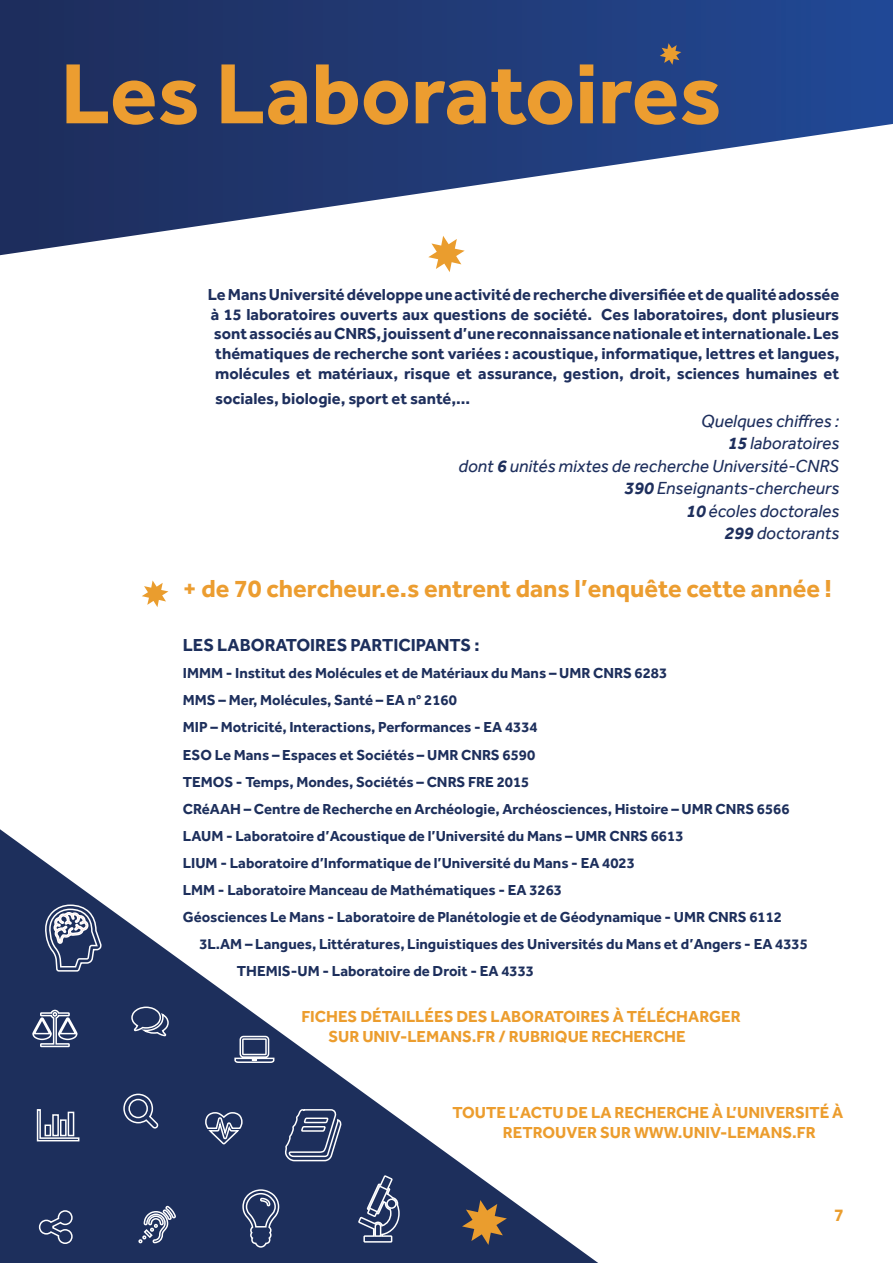
<style>
.page{position:relative;width:893px;height:1263px;background:#fff}
.page>*{position:absolute;margin:0;border:0;box-sizing:border-box;transform-origin:0 0}
.t1{font:700 88.2px "Effra";color:#ec9d30}
.t2{font:700 25.5px "Effra";color:#ec9d30}
.t3{font:italic 18px/22.5px "Effra";color:#1e2f5d;text-align:right}
.t4{font:700 18px "Effra";color:#1d2f5c}
.t5{font:700 18px "Effra";color:#ea9d2e}
.t6{font:700 16.5px/19.8px "Effra";color:#1e2f5d;text-align:justify}
.t7{font:700 16.5px/19.8px "Effra";color:#ec9d2e}
.t8{font:700 15px "Effra";color:#1d2f5c}
.s1{font-weight:700}
</style>
<div class="page">
<svg style="left:0;top:0;width:893px;height:255px"></svg>
<svg style="left:428px;top:236px;width:37px;height:36px"></svg>
<svg style="left:142px;top:580px;width:26px;height:27px"></svg>
<svg style="left:0;top:829px;width:598px;height:434px"></svg>
<svg style="left:660px;top:43px;width:21px;height:22px"></svg>
<svg style="left:122px;top:1093px;width:37px;height:37px"></svg>
<svg style="left:38px;top:1209px;width:35px;height:36px"></svg>
<svg style="left:204px;top:1111px;width:39px;height:35px"></svg>
<svg style="left:233px;top:1035px;width:42px;height:29px"></svg>
<svg style="left:137px;top:1205px;width:40px;height:39px"></svg>
<svg style="left:36px;top:1108px;width:44px;height:34px"></svg>
<svg style="left:130px;top:1006px;width:40px;height:32px"></svg>
<svg style="left:242px;top:1188px;width:38px;height:61px"></svg>
<svg style="left:31px;top:904px;width:70px;height:144px"></svg>
<svg style="left:357px;top:1174px;width:43px;height:69px"></svg>
<svg style="left:284px;top:1090px;width:58px;height:72px"></svg>
<svg style="left:462px;top:1200px;width:45px;height:45px"></svg>
<h1 class="t1" style="left:61px;top:40px;width:662px">Les Laboratoires</h1>
<p class="t6" style="left:208px;top:284px;width:633px">Le Mans Université développe une activité de recherche diversifiée et de qualité adossée à 15 laboratoires ouverts aux questions de société. Ces laboratoires, dont plusieurs sont associés au CNRS, jouissent d’une reconnaissance nationale et internationale. Les thématiques de recherche sont variées : acoustique, informatique, lettres et langues, molécules et matériaux, risque et assurance, gestion, droit, sciences humaines et</p>
<p class="t6" style="left:215px;top:388px;width:256px">sociales, biologie, sport et santé,...</p>
<p class="t3" style="left:458px;top:409px;width:382px">Quelques chiffres :<br><span class="s1">15</span> laboratoires<br>dont <span class="s1">6</span> unités mixtes de recherche Université-CNRS<br><span class="s1">390</span> Enseignants-chercheurs<br><span class="s1">10</span> écoles doctorales<br><span class="s1">299</span> doctorants</p>
<h2 class="t2" style="left:183px;top:573px;width:651px">+ de 70 chercheur.e.s entrent dans l’enquête cette année !</h2>
<p class="t4" style="left:183px;top:634px;width:298px">LES LABORATOIRES PARTICIPANTS :</p>
<p class="t8" style="left:183px;top:664px;width:486px">IMMM - Institut des Molécules et de Matériaux du Mans – UMR CNRS 6283</p>
<p class="t8" style="left:183px;top:691px;width:276px">MMS – Mer, Molécules, Santé – EA n° 2160</p>
<p class="t8" style="left:183px;top:718px;width:356px">MIP – Motricité, Interactions, Performances - EA 4334</p>
<p class="t8" style="left:183px;top:745px;width:354px">ESO Le Mans – Espaces et Sociétés – UMR CNRS 6590</p>
<p class="t8" style="left:183px;top:772px;width:348px">TEMOS - Temps, Mondes, Sociétés – CNRS FRE 2015</p>
<p class="t8" style="left:183px;top:799px;width:608px">CRéAAH – Centre de Recherche en Archéologie, Archéosciences, Histoire – UMR CNRS 6566</p>
<p class="t8" style="left:183px;top:826px;width:502px">LAUM - Laboratoire d’Acoustique de l’Université du Mans – UMR CNRS 6613</p>
<p class="t8" style="left:183px;top:853px;width:454px">LIUM - Laboratoire d’Informatique de l’Université du Mans - EA 4023</p>
<p class="t8" style="left:183px;top:880px;width:381px">LMM - Laboratoire Manceau de Mathématiques - EA 3263</p>
<p class="t8" style="left:183px;top:907px;width:601px">Géosciences Le Mans - Laboratoire de Planétologie et de Géodynamique - UMR CNRS 6112</p>
<p class="t8" style="left:199px;top:934px;width:610px">3L.AM – Langues, Littératures, Linguistiques des Universités du Mans et d’Angers - EA 4335</p>
<p class="t8" style="left:237px;top:961px;width:299px">THEMIS-UM - Laboratoire de Droit - EA 4333</p>
<p class="t7" style="left:328px;top:1006px;width:414px;text-indent:-27px">FICHES DÉTAILLÉES DES LABORATOIRES À TÉLÉCHARGER<br>SUR UNIV-LEMANS.FR / RUBRIQUE RECHERCHE</p>
<p class="t7" style="left:503px;top:1102px;width:342px;text-indent:-50px">TOUTE L’ACTU DE LA RECHERCHE À L’UNIVERSITÉ À<br>RETROUVER SUR WWW.UNIV-LEMANS.FR</p>
<p class="t5" style="left:834px;top:1204px;width:11px">7</p>
</div>
